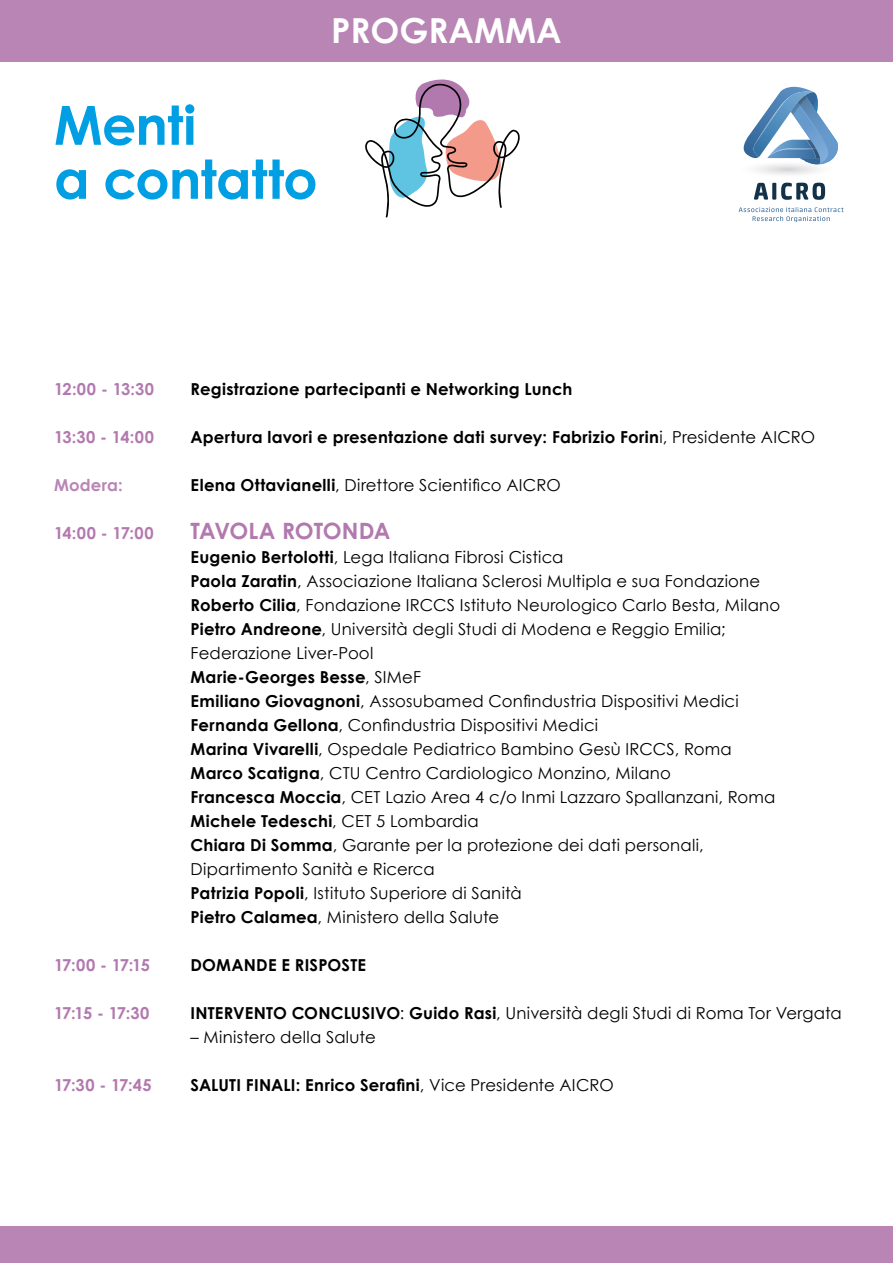
<style>
.page{position:relative;width:893px;height:1263px;background:#fff}
.page>*{position:absolute;margin:0;border:0;box-sizing:border-box;transform-origin:0 0}
.t1{font:700 54px/54px "Century Gothic Pro";letter-spacing:-.015em;color:#009fe3}
.t2{font:700 34.5px "Century Gothic";color:#fff}
.t3{font:700 22.5px "Century Gothic Pro";letter-spacing:-.01em;color:#b279ae}
.t4{font:16.5px/24px "Century Gothic";letter-spacing:.015em;color:#000}
.t5{font:700 16.5px "Century Gothic Pro";letter-spacing:.015em;color:#000}
.t6{font:700 16.5px "Century Gothic Pro";letter-spacing:-.04em;color:#b279ae}
.t7{font:700 16.5px "Century Gothic";letter-spacing:.015em;color:#b885b5}
.s1{font-family:"Century Gothic"}
.s2{font-family:"Century Gothic";font-weight:400}
.s3{font-weight:700}
.s4{font-family:"Century Gothic Pro";font-weight:700}
</style>
<div class="page">
<div style="left:0;top:0;width:893px;height:62px;background:#b885b5"></div>
<div style="left:0;top:1226px;width:893px;height:37px;background:#b885b5"></div>
<svg style="left:365px;top:79px;width:155px;height:138px"></svg>
<svg style="left:754px;top:183px;width:71px;height:17px"></svg>
<svg style="left:739px;top:207px;width:104px;height:15px"></svg>
<svg style="left:744px;top:87px;width:94px;height:78px"></svg>
<h2 class="t2" style="left:331px;top:4px;width:232px">PROGRAMMA</h2>
<h1 class="t1" style="left:54px;top:97px;width:265px">Menti<br>a contatto</h1>
<p class="t6" style="left:54px;top:379px;width:102px">12:00 - 13:30</p>
<p class="t5" style="left:191px;top:379px;width:383px">Registrazione partecipanti e Networking Lunch</p>
<p class="t6" style="left:54px;top:427px;width:102px">13:30 - 14:00</p>
<p class="t5" style="left:191px;top:427px;width:626px">Apertura lavori e presentazione dati survey: <span class="s1">Fabrizio Forin</span><span class="s2">i, Presidente AICRO</span></p>
<p class="t7" style="left:54px;top:472px;width:70px">Modera:</p>
<p class="t4" style="left:191px;top:473px;width:372px"><span class="s3">Elena Ottavianelli</span>, Direttore Scientifico AICRO</p>
<p class="t6" style="left:54px;top:523px;width:101px">14:00 - 17:00</p>
<h3 class="t3" style="left:190px;top:517px;width:201px">TAVOLA ROTONDA</h3>
<p class="t4" style="left:191px;top:545px;width:591px"><span class="s3">Eugenio Bertolotti</span>, Lega Italiana Fibrosi Cistica<br><span class="s3">Paola Zaratin</span>, Associazione Italiana Sclerosi Multipla e sua Fondazione <span class="s3">Roberto Cilia</span>, Fondazione IRCCS Istituto Neurologico Carlo Besta, Milano <span class="s3">Pietro Andreone</span>, Università degli Studi di Modena e Reggio Emilia; Federazione Liver-Pool<br><span class="s3">Marie-Georges Besse</span>, SIMeF<br><span class="s3">Emiliano Giovagnoni</span>, Assosubamed Confindustria Dispositivi Medici <span class="s3">Fernanda Gellona</span>, Confindustria Dispositivi Medici<br><span class="s3">Marina Vivarelli</span>, Ospedale Pediatrico Bambino Gesù IRCCS, Roma <span class="s3">Marco Scatigna</span>, CTU Centro Cardiologico Monzino, Milano<br><span class="s3">Francesca Moccia</span>, CET Lazio Area 4 c/o Inmi Lazzaro Spallanzani, Roma <span class="s3">Michele Tedeschi</span>, CET 5 Lombardia<br><span class="s3">Chiara Di Somma</span>, Garante per la protezione dei dati personali, Dipartimento Sanità e Ricerca<br><span class="s3">Patrizia Popoli</span>, Istituto Superiore di Sanità<br><span class="s3">Pietro Calamea</span>, Ministero della Salute</p>
<p class="t6" style="left:54px;top:955px;width:97px">17:00 - 17:15</p>
<p class="t5" style="left:191px;top:955px;width:177px">DOMANDE E RISPOSTE</p>
<p class="t6" style="left:54px;top:1003px;width:97px">17:15 - 17:30</p>
<p class="t4" style="left:191px;top:1001px;width:653px"><span class="s4">INTERVENTO CONCLUSIVO</span>: <span class="s3">Guido Rasi</span>, Università degli Studi di Roma Tor Vergata</p>
<p class="t4" style="left:191px;top:1025px;width:187px">– Ministero della Salute</p>
<p class="t6" style="left:54px;top:1075px;width:99px">17:30 - 17:45</p>
<p class="t5" style="left:191px;top:1075px;width:425px">SALUTI FINALI: Enrico Serafini<span class="s2">, Vice Presidente AICRO</span></p>
</div>
